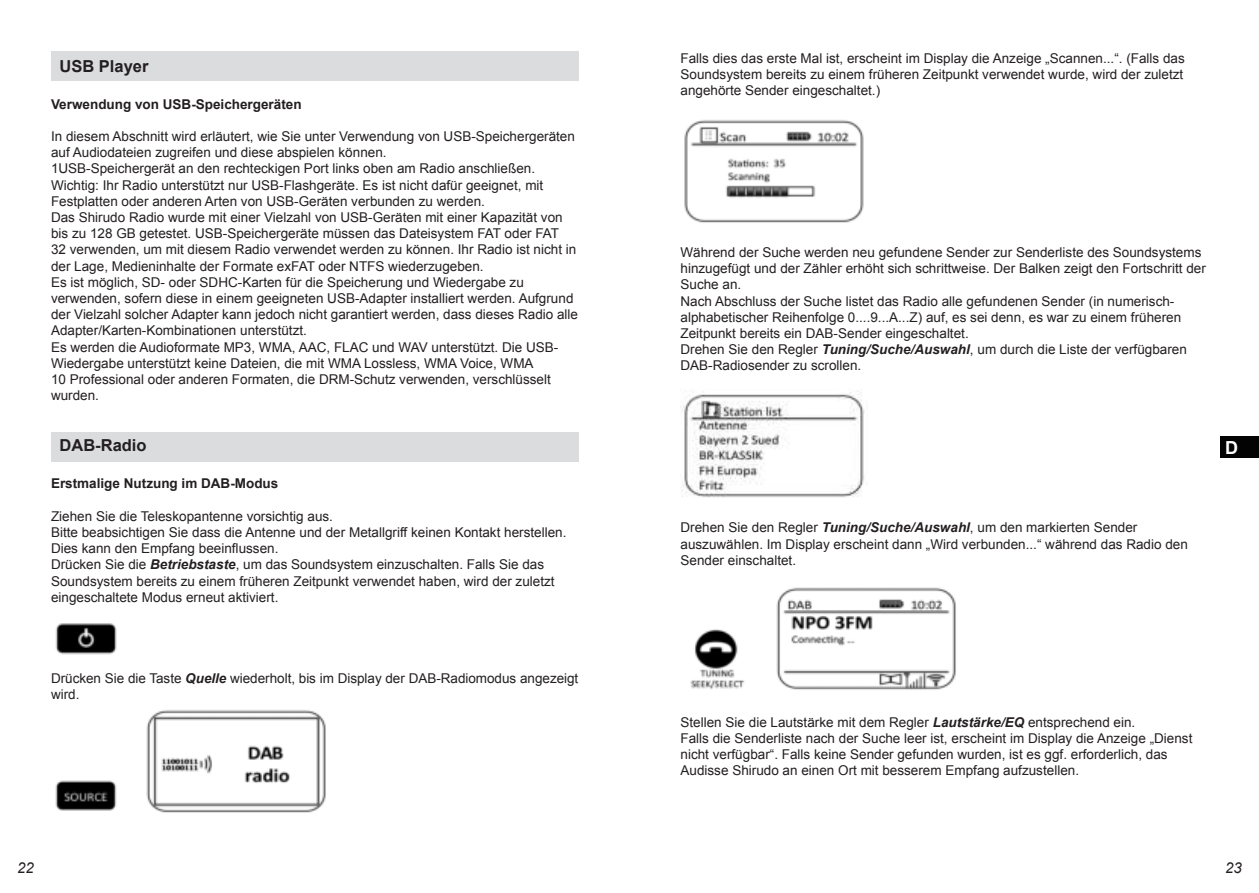
<style>
.page{position:relative;width:1259px;height:893px;background:#fff}
.page>*{position:absolute;margin:0;border:0;box-sizing:border-box;transform-origin:0 0}
.t1{font:700 18px "Arial";color:#fff}
.t2{font:700 16.5px "Arial";color:#231f20}
.t3{font:italic 15px "Arial";color:#231f20}
.t4{font:13.5px/16.2px "Arial";color:#231f20}
.t5{font:700 13.5px "Arial";color:#231f20}
.s1{font-weight:700;font-style:italic}
</style>
<div class="page">
<div style="left:51px;top:51px;width:527px;height:30px;background:#dbdcde"></div>
<div style="left:51px;top:432px;width:527px;height:29px;background:#dbdcde"></div>
<img style="left:146px;top:710px;width:180px;height:103px">
<img style="left:55px;top:623px;width:62px;height:32px">
<img style="left:55px;top:780px;width:62px;height:31px">
<img style="left:684px;top:120px;width:180px;height:103px">
<img style="left:682px;top:391px;width:183px;height:107px">
<img style="left:776px;top:587px;width:180px;height:103px">
<img style="left:690px;top:629px;width:55px;height:60px">
<div style="left:1220px;top:437px;width:39px;height:21px;background:#030303"></div>
<p class="t2" style="left:60px;top:60px;width:90px">USB Player</p>
<p class="t5" style="left:51px;top:99px;width:252px">Verwendung von USB-Speichergeräten</p>
<p class="t4" style="left:51px;top:129px;width:528px">In diesem Abschnitt wird erläutert, wie Sie unter Verwendung von USB-Speichergeräten auf Audiodateien zugreifen und diese abspielen können.<br>1USB-Speichergerät an den rechteckigen Port links oben am Radio anschließen.<br>Wichtig: Ihr Radio unterstützt nur USB-Flashgeräte. Es ist nicht dafür geeignet, mit Festplatten oder anderen Arten von USB-Geräten verbunden zu werden.<br>Das Shirudo Radio wurde mit einer Vielzahl von USB-Geräten mit einer Kapazität von bis zu 128 GB getestet. USB-Speichergeräte müssen das Dateisystem FAT oder FAT<br>32 verwenden, um mit diesem Radio verwendet werden zu können. Ihr Radio ist nicht in der Lage, Medieninhalte der Formate exFAT oder NTFS wiederzugeben.<br>Es ist möglich, SD- oder SDHC-Karten für die Speicherung und Wiedergabe zu verwenden, sofern diese in einem geeigneten USB-Adapter installiert werden. Aufgrund der Vielzahl solcher Adapter kann jedoch nicht garantiert werden, dass dieses Radio alle Adapter/Karten-Kombinationen unterstützt.<br>Es werden die Audioformate MP3, WMA, AAC, FLAC und WAV unterstützt. Die USB-Wiedergabe unterstützt keine Dateien, die mit WMA Lossless, WMA Voice, WMA<br>10 Professional oder anderen Formaten, die DRM-Schutz verwenden, verschlüsselt wurden.</p>
<p class="t2" style="left:60px;top:439px;width:89px">DAB-Radio</p>
<p class="t5" style="left:51px;top:479px;width:229px">Erstmalige Nutzung im DAB-Modus</p>
<p class="t4" style="left:51px;top:509px;width:517px">Ziehen Sie die Teleskopantenne vorsichtig aus.<br>Bitte beabsichtigen Sie dass die Antenne und der Metallgriff keinen Kontakt herstellen.<br>Dies kann den Empfang beeinflussen.<br>Drücken Sie die <span class="s1">Betriebstaste</span>, um das Soundsystem einzuschalten. Falls Sie das Soundsystem bereits zu einem früheren Zeitpunkt verwendet haben, wird der zuletzt eingeschaltete Modus erneut aktiviert.</p>
<p class="t4" style="left:51px;top:671px;width:529px">Drücken Sie die Taste <span class="s1">Quelle</span> wiederholt, bis im Display der DAB-Radiomodus angezeigt wird.</p>
<p class="t4" style="left:680px;top:51px;width:506px;text-align:justify">Falls dies das erste Mal ist, erscheint im Display die Anzeige „Scannen...“. (Falls das Soundsystem bereits zu einem früheren Zeitpunkt verwendet wurde, wird der zuletzt angehörte Sender eingeschaltet.)</p>
<p class="t4" style="left:680px;top:245px;width:527px">Während der Suche werden neu gefundene Sender zur Senderliste des Soundsystems hinzugefügt und der Zähler erhöht sich schrittweise. Der Balken zeigt den Fortschritt der Suche an.<br>Nach Abschluss der Suche listet das Radio alle gefundenen Sender (in numerisch&shy;alphabetischer Reihenfolge 0....9...A...Z) auf, es sei denn, es war zu einem früheren Zeitpunkt bereits ein DAB-Sender eingeschaltet.<br>Drehen Sie den Regler <span class="s1">Tuning/Suche/Auswahl</span>, um durch die Liste der verfügbaren DAB-Radiosender zu scrollen.</p>
<p class="t4" style="left:680px;top:521px;width:509px">Drehen Sie den Regler <span class="s1">Tuning/Suche/Auswahl</span>, um den markierten Sender auszuwählen. Im Display erscheint dann „Wird verbunden...“ während das Radio den<br>Sender einschaltet.</p>
<h1 class="t1" style="left:1225px;top:441px;width:14px">D</h1>
<p class="t4" style="left:680px;top:715px;width:513px">Stellen Sie die Lautstärke mit dem Regler <span class="s1">Lautstärke/EQ</span> entsprechend ein.<br>Falls die Senderliste nach der Suche leer ist, erscheint im Display die Anzeige „Dienst nicht verfügbar“. Falls keine Sender gefunden wurden, ist es ggf. erforderlich, das Audisse Shirudo an einen Ort mit besserem Empfang aufzustellen.</p>
<p class="t3" style="left:17px;top:862px;width:18px">22</p>
<p class="t3" style="left:1225px;top:862px;width:18px">23</p>
</div>
